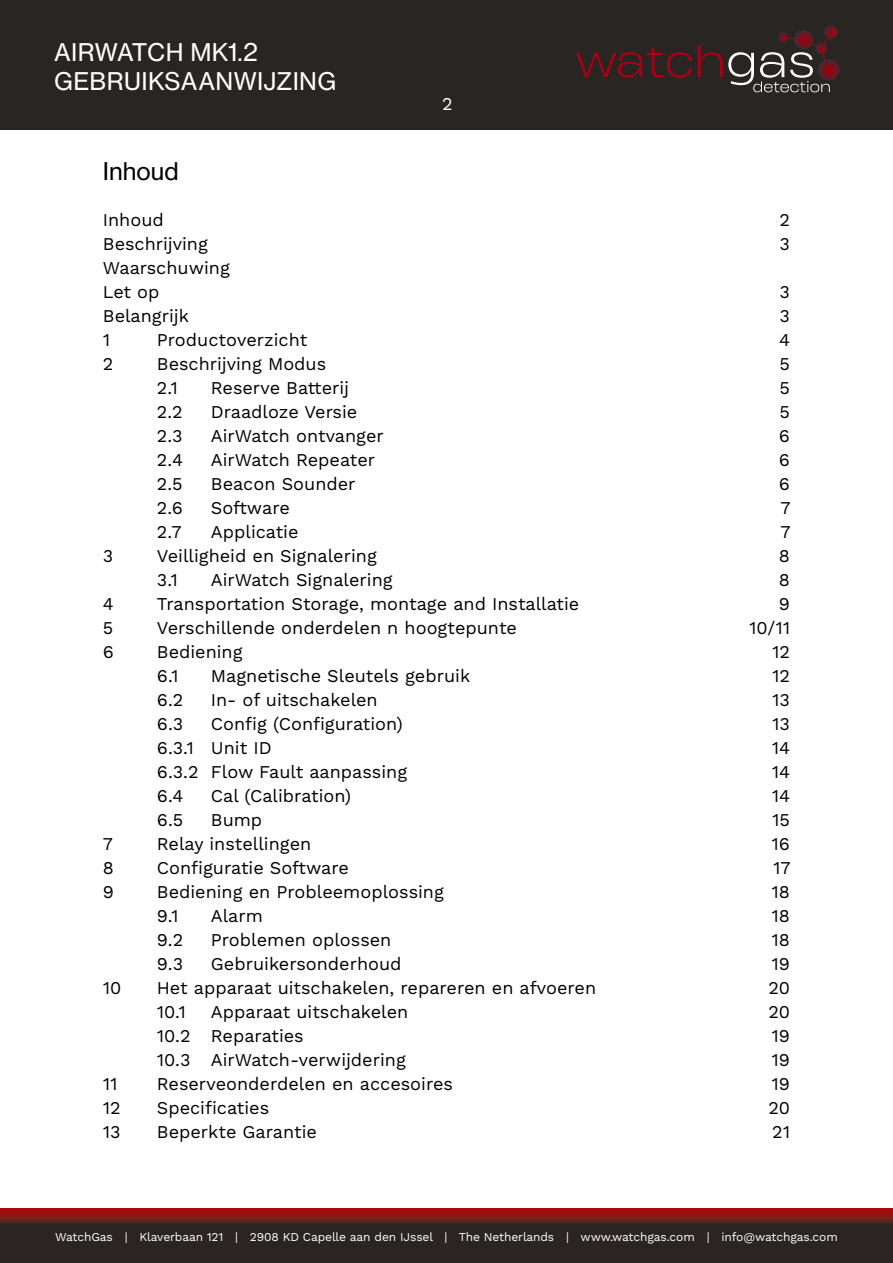
<style>
.page{position:relative;width:893px;height:1263px;background:#fff}
.page>*{position:absolute;margin:0;border:0;box-sizing:border-box;transform-origin:0 0}
.t1{font:24px "N Haas Grotesk TX Pro 55 Rg";letter-spacing:.015em;color:#fff}
.t2{font:24px "N Haas Grotesk TX Pro 55 Rg";color:#000}
.t3{font:18px "Work Sans";color:#000}
.t4{font:18px "Work Sans";color:#fff}
.t5{font:12px "Work Sans";letter-spacing:-.01em;color:#fff}
</style>
<div class="page">
<div style="left:0;top:1209px;width:893px;height:54px;background:#2a2522"></div>
<svg style="left:0;top:1209px;width:893px;height:15px;background:#7e1814"></svg>
<div style="left:0;top:0;width:893px;height:130px;background:#292522"></div>
<svg style="left:576px;top:48px;width:116px;height:30px"></svg>
<svg style="left:698px;top:25px;width:142px;height:68px"></svg>
<p class="t1" style="left:54px;top:37px;width:206px">AIRWATCH MK1.2</p>
<p class="t1" style="left:54px;top:66px;width:284px">GEBRUIKSAANWIJZING</p>
<p class="t4" style="left:442px;top:93px;width:12px">2</p>
<p class="t2" style="left:103px;top:157px;width:77px">Inhoud</p>
<p class="t3" style="left:103px;top:209px;width:62px">Inhoud</p>
<p class="t3" style="left:780px;top:209px;width:12px">2</p>
<p class="t3" style="left:103px;top:233px;width:107px">Beschrijving</p>
<p class="t3" style="left:780px;top:233px;width:12px">3</p>
<p class="t3" style="left:103px;top:257px;width:129px">Waarschuwing</p>
<p class="t3" style="left:103px;top:281px;width:58px">Let op</p>
<p class="t3" style="left:780px;top:281px;width:12px">3</p>
<p class="t3" style="left:103px;top:305px;width:88px">Belangrijk</p>
<p class="t3" style="left:780px;top:305px;width:12px">3</p>
<p class="t3" style="left:103px;top:329px;width:9px">1</p>
<p class="t3" style="left:157px;top:329px;width:152px">Productoverzicht</p>
<p class="t3" style="left:779px;top:329px;width:12px">4</p>
<p class="t3" style="left:103px;top:353px;width:12px">2</p>
<p class="t3" style="left:157px;top:353px;width:171px">Beschrijving Modus</p>
<p class="t3" style="left:780px;top:353px;width:12px">5</p>
<p class="t3" style="left:157px;top:377px;width:22px">2.1</p>
<p class="t3" style="left:211px;top:377px;width:140px">Reserve Batterij</p>
<p class="t3" style="left:780px;top:377px;width:12px">5</p>
<p class="t3" style="left:157px;top:401px;width:27px">2.2</p>
<p class="t3" style="left:211px;top:401px;width:148px">Draadloze Versie</p>
<p class="t3" style="left:780px;top:401px;width:12px">5</p>
<p class="t3" style="left:157px;top:425px;width:27px">2.3</p>
<p class="t3" style="left:211px;top:425px;width:174px">AirWatch ontvanger</p>
<p class="t3" style="left:779px;top:425px;width:13px">6</p>
<p class="t3" style="left:157px;top:449px;width:28px">2.4</p>
<p class="t3" style="left:211px;top:449px;width:166px">AirWatch Repeater</p>
<p class="t3" style="left:779px;top:449px;width:13px">6</p>
<p class="t3" style="left:157px;top:473px;width:27px">2.5</p>
<p class="t3" style="left:211px;top:473px;width:146px">Beacon Sounder</p>
<p class="t3" style="left:779px;top:473px;width:13px">6</p>
<p class="t3" style="left:157px;top:497px;width:28px">2.6</p>
<p class="t3" style="left:211px;top:497px;width:80px">Software</p>
<p class="t3" style="left:780px;top:497px;width:12px">7</p>
<p class="t3" style="left:157px;top:521px;width:26px">2.7</p>
<p class="t3" style="left:211px;top:521px;width:89px">Applicatie</p>
<p class="t3" style="left:780px;top:521px;width:12px">7</p>
<p class="t3" style="left:103px;top:545px;width:12px">3</p>
<p class="t3" style="left:157px;top:545px;width:221px">Veilligheid en Signalering</p>
<p class="t3" style="left:779px;top:545px;width:13px">8</p>
<p class="t3" style="left:157px;top:569px;width:22px">3.1</p>
<p class="t3" style="left:211px;top:569px;width:183px">AirWatch Signalering</p>
<p class="t3" style="left:779px;top:569px;width:13px">8</p>
<p class="t3" style="left:103px;top:593px;width:12px">4</p>
<p class="t3" style="left:157px;top:593px;width:424px">Transportation Storage, montage and Installatie</p>
<p class="t3" style="left:779px;top:593px;width:13px">9</p>
<p class="t3" style="left:103px;top:617px;width:12px">5</p>
<p class="t3" style="left:157px;top:617px;width:362px">Verschillende onderdelen n hoogtepunte</p>
<p class="t3" style="left:749px;top:617px;width:42px">10/11</p>
<p class="t3" style="left:103px;top:641px;width:13px">6</p>
<p class="t3" style="left:157px;top:641px;width:87px">Bediening</p>
<p class="t3" style="left:772px;top:641px;width:19px">12</p>
<p class="t3" style="left:157px;top:665px;width:23px">6.1</p>
<p class="t3" style="left:211px;top:665px;width:261px">Magnetische Sleutels gebruik</p>
<p class="t3" style="left:772px;top:665px;width:19px">12</p>
<p class="t3" style="left:157px;top:689px;width:28px">6.2</p>
<p class="t3" style="left:211px;top:689px;width:168px">In- of uitschakelen</p>
<p class="t3" style="left:772px;top:689px;width:19px">13</p>
<p class="t3" style="left:157px;top:713px;width:28px">6.3</p>
<p class="t3" style="left:211px;top:713px;width:193px">Config (Configuration)</p>
<p class="t3" style="left:772px;top:713px;width:19px">13</p>
<p class="t3" style="left:157px;top:737px;width:116px">6.3.1 Unit ID</p>
<p class="t3" style="left:772px;top:737px;width:20px">14</p>
<p class="t3" style="left:157px;top:761px;width:252px">6.3.2 Flow Fault aanpassing</p>
<p class="t3" style="left:772px;top:761px;width:20px">14</p>
<p class="t3" style="left:157px;top:785px;width:28px">6.4</p>
<p class="t3" style="left:211px;top:785px;width:142px">Cal (Calibration)</p>
<p class="t3" style="left:772px;top:785px;width:20px">14</p>
<p class="t3" style="left:157px;top:809px;width:28px">6.5</p>
<p class="t3" style="left:211px;top:809px;width:53px">Bump</p>
<p class="t3" style="left:772px;top:809px;width:19px">15</p>
<p class="t3" style="left:103px;top:833px;width:12px">7</p>
<p class="t3" style="left:157px;top:833px;width:156px">Relay instellingen</p>
<p class="t3" style="left:772px;top:833px;width:20px">16</p>
<p class="t3" style="left:103px;top:857px;width:13px">8</p>
<p class="t3" style="left:157px;top:857px;width:193px">Configuratie Software</p>
<p class="t3" style="left:773px;top:857px;width:19px">17</p>
<p class="t3" style="left:103px;top:881px;width:13px">9</p>
<p class="t3" style="left:157px;top:881px;width:289px">Bediening en Probleemoplossing</p>
<p class="t3" style="left:772px;top:881px;width:20px">18</p>
<p class="t3" style="left:157px;top:905px;width:23px">9.1</p>
<p class="t3" style="left:211px;top:905px;width:54px">Alarm</p>
<p class="t3" style="left:772px;top:905px;width:20px">18</p>
<p class="t3" style="left:157px;top:929px;width:28px">9.2</p>
<p class="t3" style="left:211px;top:929px;width:182px">Problemen oplossen</p>
<p class="t3" style="left:772px;top:929px;width:20px">18</p>
<p class="t3" style="left:157px;top:953px;width:28px">9.3</p>
<p class="t3" style="left:211px;top:953px;width:192px">Gebruikersonderhoud</p>
<p class="t3" style="left:771px;top:953px;width:20px">19</p>
<p class="t3" style="left:103px;top:977px;width:20px">10</p>
<p class="t3" style="left:157px;top:977px;width:441px">Het apparaat uitschakelen, repareren en afvoeren</p>
<p class="t3" style="left:768px;top:977px;width:23px">20</p>
<p class="t3" style="left:157px;top:1001px;width:30px">10.1</p>
<p class="t3" style="left:211px;top:1001px;width:199px">Apparaat uitschakelen</p>
<p class="t3" style="left:768px;top:1001px;width:23px">20</p>
<p class="t3" style="left:157px;top:1025px;width:148px">10.2 Reparaties</p>
<p class="t3" style="left:771px;top:1025px;width:20px">19</p>
<p class="t3" style="left:157px;top:1049px;width:250px">10.3 AirWatch-verwijdering</p>
<p class="t3" style="left:771px;top:1049px;width:20px">19</p>
<p class="t3" style="left:103px;top:1073px;width:16px">11</p>
<p class="t3" style="left:157px;top:1073px;width:298px">Reserveonderdelen en accesoires</p>
<p class="t3" style="left:771px;top:1073px;width:20px">19</p>
<p class="t3" style="left:103px;top:1097px;width:19px">12</p>
<p class="t3" style="left:157px;top:1097px;width:114px">Specificaties</p>
<p class="t3" style="left:768px;top:1097px;width:23px">20</p>
<p class="t3" style="left:103px;top:1121px;width:19px">13</p>
<p class="t3" style="left:157px;top:1121px;width:162px">Beperkte Garantie</p>
<p class="t3" style="left:772px;top:1121px;width:19px">21</p>
<p class="t5" style="left:55px;top:1229px;width:784px">WatchGas | Klaverbaan 121 | 2908 KD Capelle aan den IJssel | The Netherlands | www.watchgas.com | info@watchgas.com</p>
</div>
